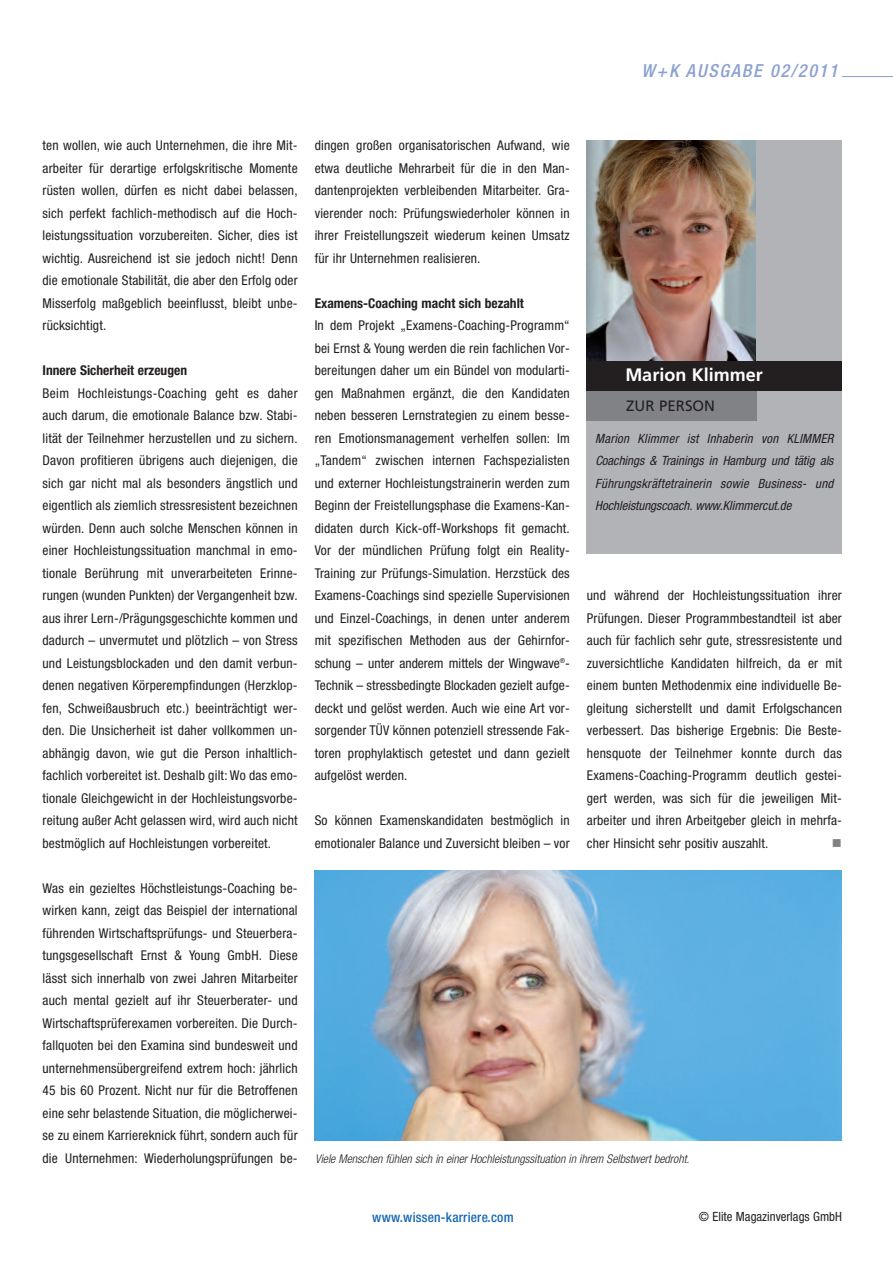
<style>
.page{position:relative;width:893px;height:1263px;background:#fff}
.page>*{position:absolute;margin:0;border:0;box-sizing:border-box;transform-origin:0 0}
.t1{font:italic 500 condensed 18px "Helvetica Neue";letter-spacing:.095em;color:#8ca2d2}
.t2{font:700 18px "Frutiger";color:#fff}
.t3{font:15px "Frutiger";color:#231f20}
.t4{font:condensed 13.5px/22.5px "Helvetica Neue";letter-spacing:.015em;color:#231f20;text-align:justify}
.t5{font:700 condensed 13.5px "Helvetica Neue";color:#231f20}
.t6{font:500 condensed 13.5px "Helvetica Neue";letter-spacing:.015em;color:#1768b4}
.t7{font:13.5px "Wingdings";color:#808285}
.t8{font:italic condensed 12.75px/22.5px "Helvetica Neue";color:#231f20;text-align:justify}
.t9{font:condensed 12.75px "Helvetica Neue";color:#231f20}
.t10{font:italic 300 condensed 12px "Helvetica Neue";color:#231f20}
</style>
<div class="page">
<hr style="left:842px;top:76px;width:51px;height:1px;background:#8ca2d2">
<div style="left:587px;top:391px;width:255px;height:163px;background:#b2b3b7"></div>
<img style="left:587px;top:140px;width:170px;height:221px">
<div style="left:757px;top:140px;width:85px;height:243px;background:#b2b3b7"></div>
<div style="left:587px;top:391px;width:170px;height:30px;background:#808285"></div>
<div style="left:587px;top:361px;width:255px;height:30px;background:#231f20"></div>
<img style="left:315px;top:870px;width:527px;height:270px">
<h1 class="t1" style="left:641px;top:64px;width:198px">W+K AUSGABE 02/2011</h1>
<p class="t4" style="left:43px;top:135px;width:257px">ten wollen, wie auch Unternehmen, die ihre Mit&shy;arbeiter für derartige erfolgskritische Momente rüsten wollen, dürfen es nicht dabei belassen, sich perfekt fachlich-methodisch auf die Hoch&shy;leistungssituation vorzubereiten. Sicher, dies ist wichtig. Ausreichend ist sie jedoch nicht! Denn die emotionale Stabilität, die aber den Erfolg oder Misserfolg maßgeblich beeinflusst, bleibt unbe&shy;rücksichtigt.</p>
<p class="t5" style="left:43px;top:365px;width:146px">Innere Sicherheit erzeugen</p>
<p class="t4" style="left:43px;top:383px;width:257px">Beim Hochleistungs-Coaching geht es daher auch darum, die emotionale Balance bzw. Stabi&shy;lität der Teilnehmer herzustellen und zu sichern.<br>Davon profitieren übrigens auch diejenigen, die sich gar nicht mal als besonders ängstlich und eigentlich als ziemlich stressresistent bezeichnen würden. Denn auch solche Menschen können in einer Hochleistungssituation manchmal in emo&shy;tionale Berührung mit unverarbeiteten Erinne&shy;rungen (wunden Punkten) der Vergangenheit bzw. aus ihrer Lern-/Prägungsgeschichte kommen und dadurch – unvermutet und plötzlich – von Stress und Leistungsblockaden und den damit verbun&shy;denen negativen Körperempfindungen (Herzklop&shy;fen, Schweißausbruch etc.) beeinträchtigt wer&shy;den. Die Unsicherheit ist daher vollkommen un&shy;abhängig davon, wie gut die Person inhaltlich&shy;fachlich vorbereitet ist. Deshalb gilt: Wo das emo&shy;tionale Gleichgewicht in der Hochleistungsvorbe&shy;reitung außer Acht gelassen wird, wird auch nicht bestmöglich auf Hochleistungen vorbereitet.</p>
<p class="t4" style="left:43px;top:878px;width:257px">Was ein gezieltes Höchstleistungs-Coaching be&shy;wirken kann, zeigt das Beispiel der international führenden Wirtschaftsprüfungs- und Steuerbera&shy;tungsgesellschaft Ernst &amp; Young GmbH. Diese lässt sich innerhalb von zwei Jahren Mitarbeiter auch mental gezielt auf ihr Steuerberater- und Wirtschaftsprüferexamen vorbereiten. Die Durch&shy;fallquoten bei den Examina sind bundesweit und unternehmensübergreifend extrem hoch: jährlich 45 bis 60 Prozent. Nicht nur für die Betroffenen eine sehr belastende Situation, die möglicherwei&shy;se zu einem Karriereknick führt, sondern auch für die Unternehmen: Wiederholungsprüfungen be-</p>
<p class="t4" style="left:315px;top:135px;width:257px">dingen großen organisatorischen Aufwand, wie etwa deutliche Mehrarbeit für die in den Man&shy;dantenprojekten verbleibenden Mitarbeiter. Gra&shy;vierender noch: Prüfungswiederholer können in ihrer Freistellungszeit wiederum keinen Umsatz für ihr Unternehmen realisieren.</p>
<p class="t5" style="left:315px;top:298px;width:211px">Examens-Coaching macht sich bezahlt</p>
<p class="t4" style="left:315px;top:315px;width:257px">In dem Projekt „Examens-Coaching-Programm“ bei Ernst &amp; Young werden die rein fachlichen Vor&shy;bereitungen daher um ein Bündel von modularti&shy;gen Maßnahmen ergänzt, die den Kandidaten neben besseren Lernstrategien zu einem besse&shy;ren Emotionsmanagement verhelfen sollen: Im „Tandem“ zwischen internen Fachspezialisten und externer Hochleistungstrainerin werden zum Beginn der Freistellungsphase die Examens-Kan&shy;didaten durch Kick-off-Workshops fit gemacht.<br>Vor der mündlichen Prüfung folgt ein Reality-Training zur Prüfungs-Simulation. Herzstück des Examens-Coachings sind spezielle Supervisionen und Einzel-Coachings, in denen unter anderem mit spezifischen Methoden aus der Gehirnfor&shy;schung – unter anderem mittels der Wingwave<sup>®</sup>- Technik – stressbedingte Blockaden gezielt aufge&shy;deckt und gelöst werden. Auch wie eine Art vor&shy;sorgender TÜV können potenziell stressende Fak&shy;toren prophylaktisch getestet und dann gezielt aufgelöst werden.</p>
<p class="t4" style="left:315px;top:810px;width:257px">So können Examenskandidaten bestmöglich in emotionaler Balance und Zuversicht bleiben – vor</p>
<h1 class="t2" style="left:625px;top:368px;width:139px">Marion Klimmer</h1>
<p class="t3" style="left:626px;top:399px;width:90px">ZUR PERSON</p>
<p class="t8" style="left:595px;top:428px;width:240px">Marion Klimmer ist Inhaberin von KLIMMER Coachings &amp; Trainings in Hamburg und tätig als Führungskräftetrainerin sowie Business- und Hochleistungscoach. www.Klimmercut.de</p>
<p class="t4" style="left:587px;top:585px;width:257px">und während der Hochleistungssituation ihrer Prüfungen. Dieser Programmbestandteil ist aber auch für fachlich sehr gute, stressresistente und zuversichtliche Kandidaten hilfreich, da er mit einem bunten Methodenmix eine individuelle Be&shy;gleitung sicherstellt und damit Erfolgschancen verbessert. Das bisherige Ergebnis: Die Beste&shy;hensquote der Teilnehmer konnte durch das Examens-Coaching-Programm deutlich gestei&shy;gert werden, was sich für die jeweiligen Mit&shy;arbeiter und ihren Arbeitgeber gleich in mehrfa&shy;cher Hinsicht sehr positiv auszahlt.</p>
<p class="t7" style="left:832px;top:835px;width:12px">■</p>
<p class="t10" style="left:315px;top:1154px;width:376px">Viele Menschen fühlen sich in einer Hochleistungssituation in ihrem Selbstwert bedroht.</p>
<p class="t6" style="left:372px;top:1212px;width:143px">www.wissen-karriere.com</p>
<p class="t9" style="left:699px;top:1212px;width:145px">© Elite Magazinverlags GmbH</p>
</div>
